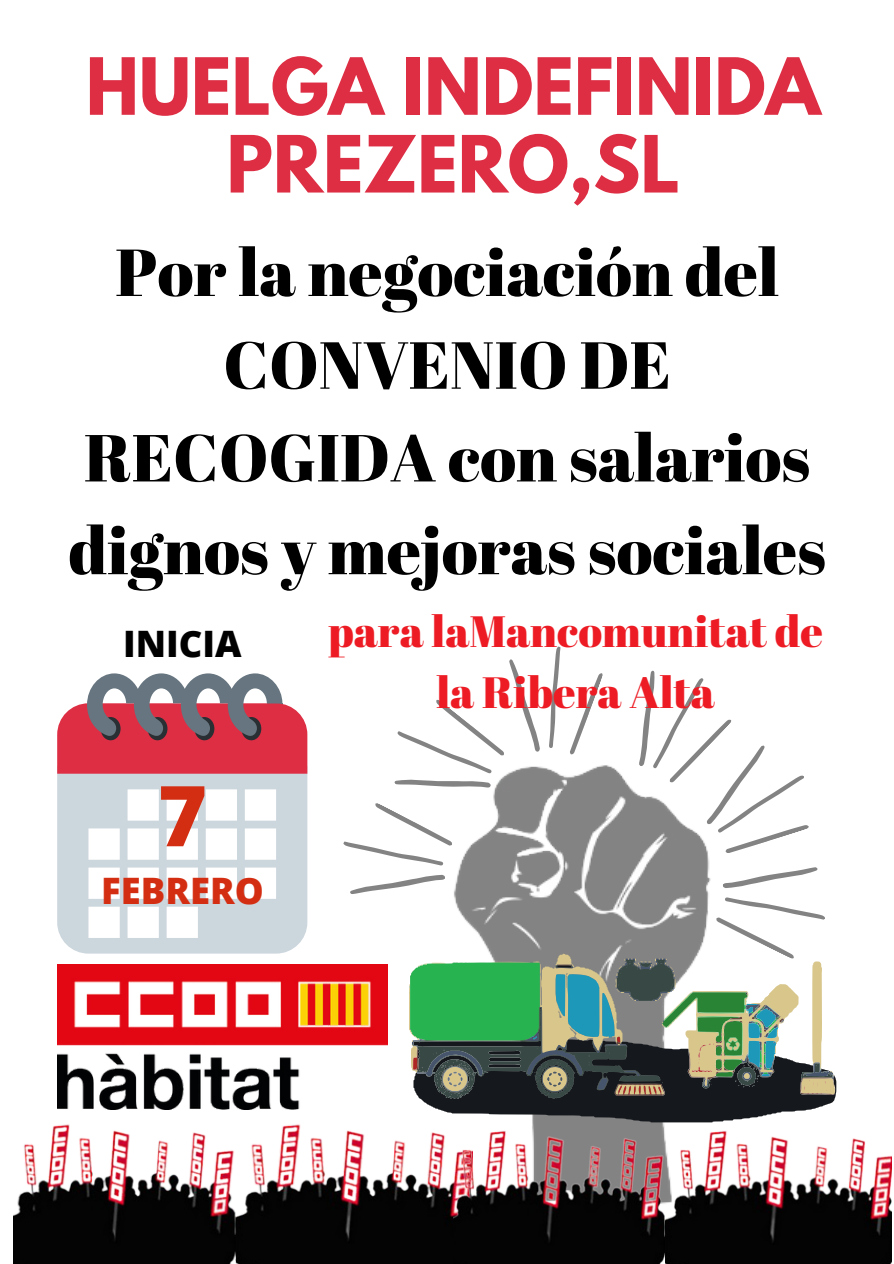
<style>
.page{position:relative;width:894px;height:1264px;background:#fff}
.page>*{position:absolute;margin:0;border:0;box-sizing:border-box;transform-origin:0 0}
.t1{font:800 84px "Open Sans";color:#d42e12}
.t2{font:700 69.75px/77.7px "League Spartan";color:#dd2e44;text-align:center}
.t3{font:66.3px/92.7px "Abril Fatface";color:#000;text-align:center}
.t4{font:43.8px/60.8px "Abril Fatface";color:#ed1c24;text-align:center}
.t5{font:800 36.45px "Open Sans";color:#d42e12}
.t6{font:800 36.45px "Open Sans";color:#000}
</style>
<div class="page">
<img style="left:57px;top:964px;width:267px;height:145px">
<img style="left:14px;top:1109px;width:439px;height:154px">
<img style="left:453px;top:1122px;width:438px;height:141px">
<div style="left:57px;top:773px;width:250px;height:180px;background:#ccd6dd"></div>
<svg style="left:57px;top:673px;width:250px;height:100px"></svg>
<svg style="left:88px;top:789px;width:188px;height:149px"></svg>
<svg style="left:413px;top:1094px;width:423px;height:28px;fill:#15181c"></svg>
<svg style="left:324px;top:646px;width:513px;height:448px"></svg>
<svg style="left:416px;top:964px;width:418px;height:132px;background:#6b8e74"></svg>
<p class="t2" style="left:86px;top:57px;width:736px">HUELGA INDEFINIDA<br>PREZERO,SL</p>
<p class="t3" style="left:68px;top:224px;width:758px">Por la negociación del<br>CONVENIO DE<br>RECOGIDA con salarios dignos y mejoras sociales</p>
<p class="t4" style="left:328px;top:600px;width:496px">para laMancomunitat de la Ribera Alta</p>
<p class="t6" style="left:123px;top:618px;width:120px">INICIA</p>
<p class="t1" style="left:158px;top:756px;width:51px">7</p>
<p class="t5" style="left:101px;top:864px;width:164px">FEBRERO</p>
</div>
